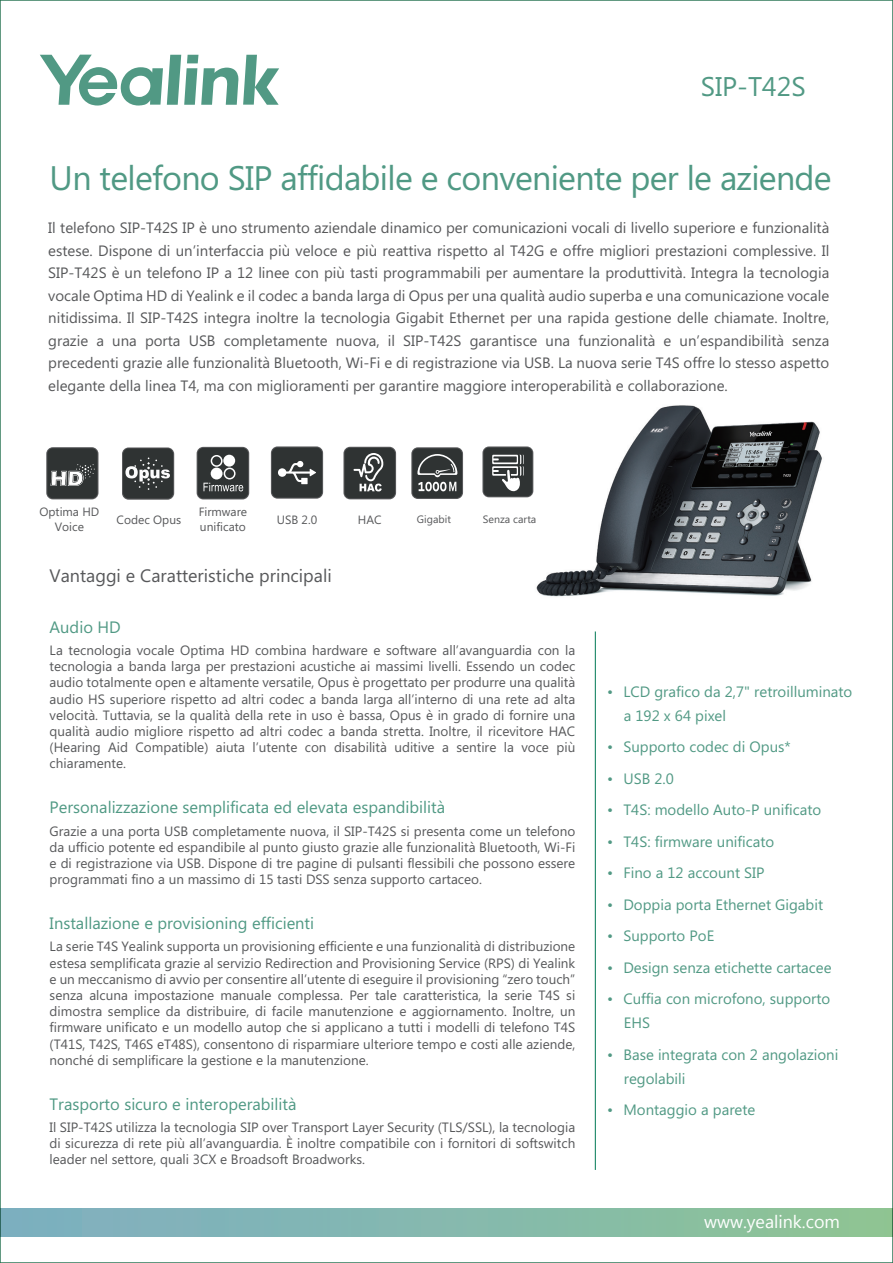
<style>
.page{position:relative;width:893px;height:1263px;background:#fff}
.page>*{position:absolute;margin:0;border:0;box-sizing:border-box;transform-origin:0 0}
.t1{font:34.05px "Microsoft Phags Pa";letter-spacing:-.02em;color:#509984}
.t2{font:27px "Microsoft Phags Pa";color:#519984}
.t3{font:18px "Microsoft Phags Pa";color:#57585a}
.t4{font:18px "Lao UI";color:#fff}
.t5{font:16.5px "Microsoft Phags Pa";color:#509984}
.t6{font:15px/22.5px "Microsoft Phags Pa";color:#57585a;text-align:justify}
.t7{font:15px/24px "Microsoft Phags Pa";color:#519984}
.t8{font:13.5px/16.2px "Microsoft Phags Pa";color:#57585a;text-align:justify}
.t9{font:12px/15px "Microsoft Phags Pa";color:#57585a;text-align:center}
.t10{font:10.65px "Microsoft Phags Pa";color:#57585a}
</style>
<div class="page">
<img style="left:527px;top:405px;width:295px;height:192px">
<hr style="left:595px;top:631px;width:1px;height:539px;background:#007955">
<svg style="left:40px;top:55px;width:239px;height:51px"></svg>
<div style="left:1px;top:1208px;width:892px;height:28px;background:linear-gradient(to right,#7daec3,#8ec495)"></div>
<div style="left:411px;top:447px;width:52px;height:52px;border:2px solid #57585a;border-radius:6px"></div>
<div style="left:412px;top:448px;width:50px;height:50px;background:#2f3333;border-radius:6px"></div>
<svg style="left:417px;top:454px;width:40px;height:37px"></svg>
<div style="left:482px;top:446px;width:51px;height:51px;border:2px solid #57585a;border-radius:5px"></div>
<div style="left:484px;top:447px;width:48px;height:49px;background:#2f3333;border-radius:5px"></div>
<svg style="left:492px;top:455px;width:32px;height:37px"></svg>
<div style="left:46px;top:447px;width:52px;height:52px;border:2px solid #57585a;border-radius:6px"></div>
<div style="left:47px;top:448px;width:50px;height:50px;background:#2f3333;border-radius:6px"></div>
<svg style="left:51px;top:464px;width:44px;height:22px"></svg>
<div style="left:122px;top:447px;width:52px;height:53px;border:2px solid #57585a;border-radius:6px"></div>
<div style="left:123px;top:448px;width:50px;height:50px;background:#2f3333;border-radius:6px"></div>
<svg style="left:125px;top:457px;width:45px;height:33px"></svg>
<div style="left:271px;top:446px;width:52px;height:53px;border:2px solid #57585a;border-radius:6px"></div>
<div style="left:272px;top:447px;width:50px;height:51px;background:#2f3333;border-radius:6px"></div>
<svg style="left:278px;top:461px;width:38px;height:23px"></svg>
<div style="left:343px;top:447px;width:53px;height:52px;border:2px solid #57585a;border-radius:6px"></div>
<div style="left:345px;top:448px;width:50px;height:50px;background:#2f3333;border-radius:6px"></div>
<svg style="left:353px;top:453px;width:30px;height:38px"></svg>
<div style="left:197px;top:447px;width:52px;height:52px;border:2px solid #57585a;border-radius:6px"></div>
<div style="left:198px;top:448px;width:50px;height:50px;background:#2f3333;border-radius:6px"></div>
<svg style="left:203px;top:483px;width:40px;height:8px"></svg>
<div style="left:223px;top:455px;width:12px;height:12px;background:#fff;border-radius:50%"></div>
<div style="left:211px;top:455px;width:12px;height:12px;border:2px solid #fff;border-radius:50%"></div>
<div style="left:224px;top:468px;width:12px;height:11px;border:2px solid #fff;border-radius:50%"></div>
<div style="left:211px;top:468px;width:12px;height:11px;background:#fff;border-radius:50%"></div>
<h2 class="t2" style="left:701px;top:68px;width:107px">SIP-T42S</h2>
<h1 class="t1" style="left:50px;top:154px;width:783px">Un telefono SIP affidabile e conveniente per le aziende</h1>
<p class="t6" style="left:48px;top:216px;width:783px">Il telefono SIP-T42S IP è uno strumento aziendale dinamico per comunicazioni vocali di livello superiore e funzionalità estese. Dispone di un’interfaccia più veloce e più reattiva rispetto al T42G e offre migliori prestazioni complessive. Il SIP-T42S è un telefono IP a 12 linee con più tasti programmabili per aumentare la produttività. Integra la tecnologia vocale Optima HD di Yealink e il codec a banda larga di Opus per una qualità audio superba e una comunicazione vocale nitidissima. Il SIP-T42S integra inoltre la tecnologia Gigabit Ethernet per una rapida gestione delle chiamate. Inoltre, grazie a una porta USB completamente nuova, il SIP-T42S garantisce una funzionalità e un’espandibilità senza precedenti grazie alle funzionalità Bluetooth, Wi-Fi e di registrazione via USB. La nuova serie T4S offre lo stesso aspetto elegante della linea T4, ma con miglioramenti per garantire maggiore interoperabilità e collaborazione.</p>
<p class="t9" style="left:40px;top:504px;width:61px">Optima HD<br>Voice</p>
<p class="t9" style="left:117px;top:512px;width:66px">Codec Opus</p>
<p class="t9" style="left:199px;top:504px;width:50px;text-align:left">Firmware unificato</p>
<p class="t9" style="left:277px;top:512px;width:42px">USB 2.0</p>
<p class="t9" style="left:358px;top:512px;width:25px">HAC</p>
<p class="t10" style="left:417px;top:512px;width:36px">Gigabit</p>
<p class="t10" style="left:483px;top:512px;width:55px">Senza carta</p>
<h3 class="t3" style="left:50px;top:563px;width:284px">Vantaggi e Caratteristiche principali</h3>
<p class="t5" style="left:50px;top:615px;width:73px">Audio HD</p>
<p class="t8" style="left:50px;top:641px;width:527px">La tecnologia vocale Optima HD combina hardware e software all’avanguardia con la tecnologia a banda larga per prestazioni acustiche ai massimi livelli. Essendo un codec audio totalmente open e altamente versatile, Opus è progettato per produrre una qualità audio HS superiore rispetto ad altri codec a banda larga all’interno di una rete ad alta velocità. Tuttavia, se la qualità della rete in uso è bassa, Opus è in grado di fornire una qualità audio migliore rispetto ad altri codec a banda stretta. Inoltre, il ricevitore HAC (Hearing Aid Compatible) aiuta l’utente con disabilità uditive a sentire la voce più chiaramente.</p>
<p class="t5" style="left:50px;top:796px;width:397px">Personalizzazione semplificata ed elevata espandibilità</p>
<p class="t8" style="left:50px;top:822px;width:527px">Grazie a una porta USB completamente nuova, il SIP-T42S si presenta come un telefono da ufficio potente ed espandibile al punto giusto grazie alle funzionalità Bluetooth, Wi-Fi e di registrazione via USB. Dispone di tre pagine di pulsanti flessibili che possono essere programmati fino a un massimo di 15 tasti DSS senza supporto cartaceo.</p>
<p class="t5" style="left:50px;top:912px;width:266px">Installazione e provisioning efficienti</p>
<p class="t8" style="left:50px;top:938px;width:527px">La serie T4S Yealink supporta un provisioning efficiente e una funzionalità di distribuzione estesa semplificata grazie al servizio Redirection and Provisioning Service (RPS) di Yealink e un meccanismo di avvio per consentire all’utente di eseguire il provisioning “zero touch” senza alcuna impostazione manuale complessa. Per tale caratteristica, la serie T4S si dimostra semplice da distribuire, di facile manutenzione e aggiornamento. Inoltre, un firmware unificato e un modello autop che si applicano a tutti i modelli di telefono T4S (T41S, T42S, T46S eT48S), consentono di risparmiare ulteriore tempo e costi alle aziende, nonché di semplificare la gestione e la manutenzione.</p>
<p class="t5" style="left:50px;top:1092px;width:248px">Trasporto sicuro e interoperabilità</p>
<p class="t8" style="left:50px;top:1118px;width:527px">Il SIP-T42S utilizza la tecnologia SIP over Transport Layer Security (TLS/SSL), la tecnologia di sicurezza di rete più all’avanguardia. È inoltre compatibile con i fornitori di softswitch leader nel settore, quali 3CX e Broadsoft Broadworks.</p>
<p class="t7" style="left:624px;top:678px;width:230px;text-indent:-16px">• LCD grafico da 2,7" retroilluminato a 192 x 64 pixel</p>
<p class="t7" style="left:607px;top:734px;width:185px">• Supporto codec di Opus*</p>
<p class="t7" style="left:607px;top:765px;width:68px">• USB 2.0</p>
<p class="t7" style="left:607px;top:797px;width:215px">• T4S: modello Auto-P unificato</p>
<p class="t7" style="left:607px;top:828px;width:168px">• T4S: firmware unificato</p>
<p class="t7" style="left:607px;top:860px;width:159px">• Fino a 12 account SIP</p>
<p class="t7" style="left:607px;top:891px;width:217px">• Doppia porta Ethernet Gigabit</p>
<p class="t7" style="left:607px;top:923px;width:108px">• Supporto PoE</p>
<p class="t7" style="left:607px;top:954px;width:226px">• Design senza etichette cartacee</p>
<p class="t7" style="left:624px;top:986px;width:208px;text-indent:-16px">• Cuffia con microfono, supporto<br>EHS</p>
<p class="t7" style="left:624px;top:1041px;width:216px;text-indent:-16px">• Base integrata con 2 angolazioni regolabili</p>
<p class="t7" style="left:607px;top:1097px;width:149px">• Montaggio a parete</p>
<h3 class="t4" style="left:704px;top:1209px;width:137px">www.yealink.com</h3>
</div>
